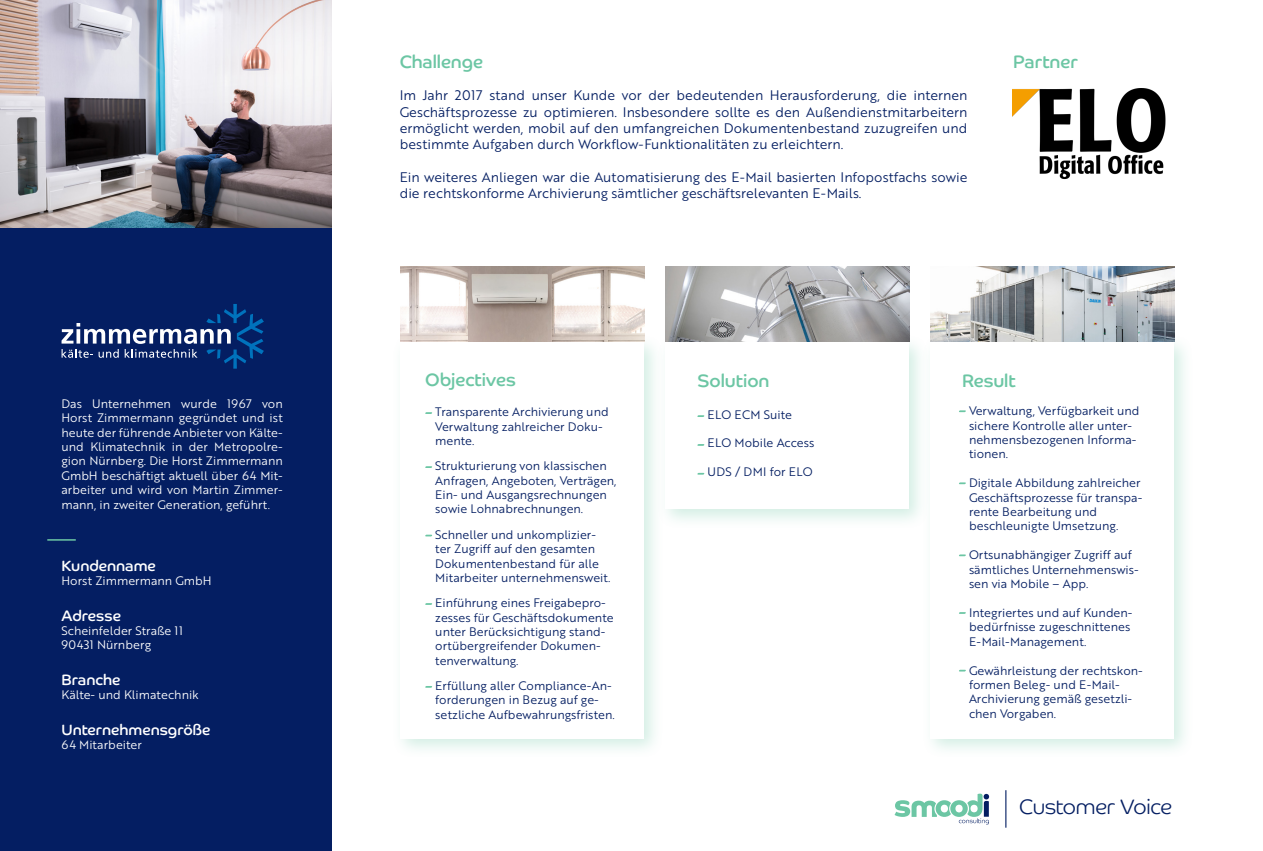
<style>
.page{position:relative;width:1263px;height:851px;background:#fff}
.page>*{position:absolute;margin:0;border:0;box-sizing:border-box;transform-origin:0 0}
.t1{font:300 21px "Co Headline";color:#041e62}
.t2{font:18px "Co Headline";color:#6cc6a4}
.t3{font:15px "Co Headline";color:#fff}
.t4{font:13.5px/16.2px "Brother 1816 Book";color:#041e62;text-align:justify}
.t5{font:12px/14.4px "Brother 1816 Book";color:#041e62}
.t6{font:12px/14.4px "Brother 1816 Book";color:#fff;text-align:justify}
.t7{font:12px "Brother 1816 Book";letter-spacing:.04em;color:#041e62}
</style>
<div class="page">
<div style="left:922px;top:333px;width:272px;height:426px;background:#6cc6a4;opacity:.3"></div>
<div style="left:930px;top:341px;width:244px;height:397px;background:#fff"></div>
<div style="left:657px;top:333px;width:272px;height:197px;background:#6cc6a4;opacity:.3"></div>
<div style="left:665px;top:341px;width:244px;height:168px;background:#fff"></div>
<div style="left:392px;top:333px;width:272px;height:426px;background:#6cc6a4;opacity:.3"></div>
<div style="left:400px;top:341px;width:244px;height:397px;background:#fff"></div>
<div style="left:0;top:196px;width:332px;height:654px;background:#041e62"></div>
<svg style="left:894px;top:793px;width:95px;height:31px"></svg>
<hr style="left:1005px;top:790px;width:1px;height:37px;background:#041e62">
<svg style="left:425px;top:412px;width:7px;height:2px"></svg>
<svg style="left:425px;top:466px;width:7px;height:2px"></svg>
<svg style="left:425px;top:534px;width:7px;height:2px"></svg>
<svg style="left:959px;top:410px;width:7px;height:2px"></svg>
<svg style="left:959px;top:482px;width:7px;height:2px"></svg>
<svg style="left:959px;top:554px;width:7px;height:2px"></svg>
<svg style="left:959px;top:669px;width:7px;height:2px"></svg>
<svg style="left:697px;top:415px;width:7px;height:2px"></svg>
<svg style="left:697px;top:444px;width:7px;height:2px"></svg>
<img style="left:0;top:0;width:332px;height:227px">
<img style="left:400px;top:267px;width:244px;height:74px">
<img style="left:665px;top:267px;width:244px;height:74px">
<img style="left:930px;top:267px;width:244px;height:74px">
<svg style="left:47px;top:539px;width:29px;height:1px"></svg>
<img style="left:1012px;top:88px;width:154px;height:92px">
<svg style="left:62px;top:304px;width:202px;height:64px"></svg>
<p class="t6" style="left:62px;top:396px;width:223px">Das Unternehmen wurde 1967 von Horst Zimmermann gegründet und ist heute der führende Anbieter von Kälte&shy;und Klimatechnik in der Metropolre&shy;gion Nürnberg. Die Horst Zimmermann GmbH beschäftigt aktuell über 64 Mit&shy;arbeiter und wird von Martin Zimmer&shy;mann, in zweiter Generation, geführt.</p>
<p class="t3" style="left:62px;top:556px;width:96px">Kundenname</p>
<p class="t6" style="left:62px;top:572px;width:152px">Horst Zimmermann GmbH</p>
<p class="t3" style="left:62px;top:606px;width:61px">Adresse</p>
<p class="t6" style="left:62px;top:622px;width:123px">Scheinfelder Straße 11</p>
<p class="t6" style="left:62px;top:637px;width:91px">90431 Nürnberg</p>
<p class="t6" style="left:62px;top:687px;width:139px">Kälte- und Klimatechnik</p>
<p class="t3" style="left:62px;top:671px;width:60px">Branche</p>
<p class="t3" style="left:62px;top:721px;width:150px">Unternehmensgröße</p>
<p class="t6" style="left:62px;top:737px;width:82px">64 Mitarbeiter</p>
<p class="t2" style="left:400px;top:51px;width:85px">Challenge</p>
<p class="t2" style="left:1013px;top:51px;width:66px">Partner</p>
<p class="t4" style="left:400px;top:87px;width:569px">Im Jahr 2017 stand unser Kunde vor der bedeutenden Herausforderung, die internen Geschäftsprozesse zu optimieren. Insbesondere sollte es den Außendienstmitarbeitern ermöglicht werden, mobil auf den umfangreichen Dokumentenbestand zuzugreifen und bestimmte Aufgaben durch Workflow-Funktionalitäten zu erleichtern.</p>
<p class="t4" style="left:400px;top:168px;width:569px">Ein weiteres Anliegen war die Automatisierung des E-Mail basierten Infopostfachs sowie die rechtskonforme Archivierung sämtlicher geschäftsrelevanten E-Mails.</p>
<p class="t2" style="left:425px;top:369px;width:92px">Objectives</p>
<p class="t2" style="left:697px;top:369px;width:74px">Solution</p>
<p class="t2" style="left:962px;top:369px;width:55px">Result</p>
<p class="t5" style="left:435px;top:404px;width:175px">Transparente Archivierung und<br>Verwaltung zahlreicher Doku&shy;mente.</p>
<p class="t5" style="left:435px;top:458px;width:183px">Strukturierung von klassischen<br>Anfragen, Angeboten, Verträgen,<br>Ein- und Ausgangsrechnungen sowie Lohnabrechnungen.</p>
<p class="t5" style="left:435px;top:526px;width:177px">Schneller und unkomplizier&shy;ter Zugriff auf den gesamten<br>Dokumentenbestand für alle<br>Mitarbeiter unternehmensweit.</p>
<p class="t5" style="left:435px;top:595px;width:180px">Einführung eines Freigabepro&shy;zesses für Geschäftsdokumente unter Berücksichtigung stand&shy;ortübergreifender Dokumen&shy;tenverwaltung.</p>
<p class="t5" style="left:435px;top:678px;width:181px">Erfüllung aller Compliance-An&shy;forderungen in Bezug auf ge&shy;setzliche Aufbewahrungsfristen.</p>
<p class="t5" style="left:707px;top:406px;width:86px">ELO ECM Suite</p>
<p class="t5" style="left:707px;top:435px;width:108px">ELO Mobile Access</p>
<p class="t7" style="left:707px;top:463px;width:107px">UDS / DMI for ELO</p>
<p class="t5" style="left:969px;top:403px;width:172px">Verwaltung, Verfügbarkeit und sichere Kontrolle aller unter&shy;nehmensbezogenen Informa&shy;tionen.</p>
<p class="t5" style="left:969px;top:475px;width:175px">Digitale Abbildung zahlreicher<br>Geschäftsprozesse für transpa&shy;rente Bearbeitung und beschleunigte Umsetzung.</p>
<p class="t5" style="left:969px;top:547px;width:171px">Ortsunabhängiger Zugriff auf sämtliches Unternehmenswis&shy;sen via Mobile – App.</p>
<p class="t5" style="left:969px;top:604px;width:165px">Integriertes und auf Kunden&shy;bedürfnisse zugeschnittenes<br>E-Mail-Management.</p>
<p class="t5" style="left:969px;top:662px;width:175px">Gewährleistung der rechtskon&shy;formen Beleg- und E-Mail-<br>Archivierung gemäß gesetzli&shy;chen Vorgaben.</p>
<p class="t1" style="left:1019px;top:786px;width:154px">Customer Voice</p>
</div>
